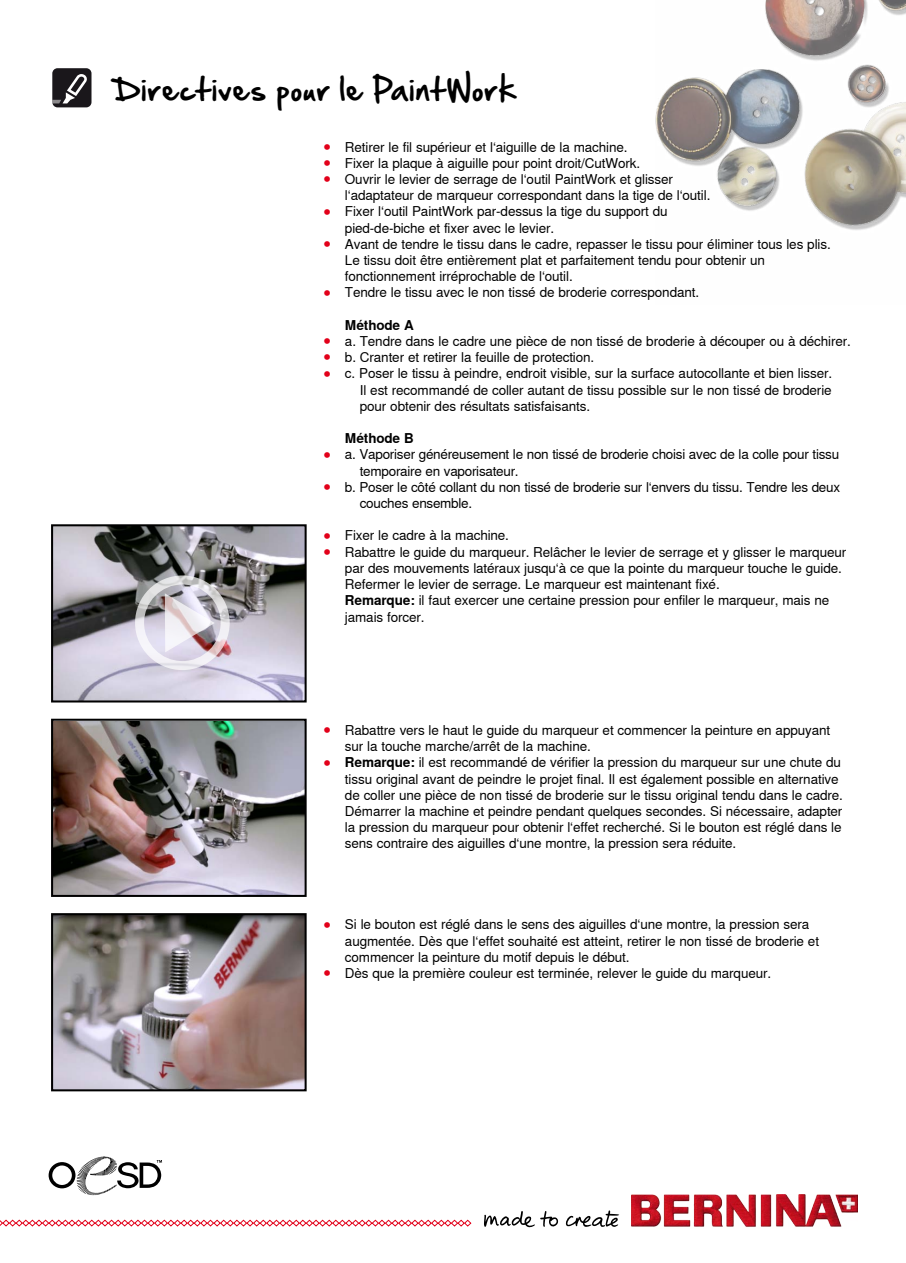
<style>
.page{position:relative;width:906px;height:1263px;background:#fff}
.page>*{position:absolute;margin:0;border:0;box-sizing:border-box;transform-origin:0 0}
.t1{font:27px "Hand Of Sean";letter-spacing:.04em;color:#000}
.t2{font:13.5px/16.2px "Nimbus Sans Global";letter-spacing:-.01em;color:#000}
.t3{font:700 13.5px "Nimbus Sans Global";letter-spacing:-.01em;color:#000}
.s1{font-weight:700;font-size:12px;color:#e2001a}
.s2{font-weight:700}
</style>
<div class="page">
<img style="left:631px;top:1195px;width:226px;height:32px">
<svg style="left:484px;top:1211px;width:74px;height:17px"></svg>
<svg style="left:565px;top:1210px;width:54px;height:17px"></svg>
<svg style="left:0;top:1219px;width:471px;height:8px"></svg>
<img style="left:655px;top:0;width:251px;height:230px">
<div style="left:52px;top:68px;width:39px;height:39px;background:#1a171b;border-radius:5px"></div>
<svg style="left:52px;top:74px;width:35px;height:29px"></svg>
<img style="left:54px;top:527px;width:250px;height:172px">
<div style="left:51px;top:524px;width:256px;height:178px;border:2px solid #000"></div>
<svg style="left:49px;top:1156px;width:113px;height:39px"></svg>
<img style="left:54px;top:722px;width:250px;height:172px">
<div style="left:51px;top:719px;width:256px;height:178px;border:2px solid #000"></div>
<img style="left:54px;top:916px;width:250px;height:172px">
<div style="left:51px;top:913px;width:256px;height:178px;border:2px solid #000"></div>
<svg style="left:135px;top:575px;width:95px;height:95px"></svg>
<h1 class="t1" style="left:114px;top:65px;width:403px">Directives pour le PaintWork</h1>
<p class="t2" style="left:324px;top:139px;width:305px"><span class="s1">⦁</span> Retirer le fil supérieur et l‘aiguille de la machine.</p>
<p class="t2" style="left:324px;top:155px;width:318px"><span class="s1">⦁</span> Fixer la plaque à aiguille pour point droit/CutWork.</p>
<p class="t2" style="left:324px;top:171px;width:351px"><span class="s1">⦁</span> Ouvrir le levier de serrage de l‘outil PaintWork et glisser</p>
<p class="t2" style="left:345px;top:187px;width:367px">l‘adaptateur de marqueur correspondant dans la tige de l‘outil.</p>
<p class="t2" style="left:324px;top:204px;width:345px"><span class="s1">⦁</span> Fixer l‘outil PaintWork par-dessus la tige du support du</p>
<p class="t2" style="left:345px;top:220px;width:211px">pied-de-biche et fixer avec le levier.</p>
<p class="t2" style="left:324px;top:236px;width:508px"><span class="s1">⦁</span> Avant de tendre le tissu dans le cadre, repasser le tissu pour éliminer tous les plis.</p>
<p class="t2" style="left:345px;top:252px;width:421px">Le tissu doit être entièrement plat et parfaitement tendu pour obtenir un</p>
<p class="t2" style="left:345px;top:268px;width:229px">fonctionnement irréprochable de l‘outil.</p>
<p class="t2" style="left:324px;top:285px;width:377px"><span class="s1">⦁</span> Tendre le tissu avec le non tissé de broderie correspondant.</p>
<p class="t2" style="left:324px;top:317px;width:529px;text-indent:21px"><span class="s2">Méthode A<br></span><span class="s1">⦁</span> a. Tendre dans le cadre une pièce de non tissé de broderie à découper ou à déchirer. <span class="s1">⦁</span> b. Cranter et retirer la feuille de protection.<br><span class="s1">⦁</span> c. Poser le tissu à peindre, endroit visible, sur la surface autocollante et bien lisser.</p>
<p class="t2" style="left:360px;top:382px;width:473px">Il est recommandé de coller autant de tissu possible sur le non tissé de broderie pour obtenir des résultats satisfaisants.</p>
<p class="t3" style="left:345px;top:431px;width:70px">Méthode B</p>
<p class="t2" style="left:324px;top:447px;width:517px"><span class="s1">⦁</span> a. Vaporiser généreusement le non tissé de broderie choisi avec de la colle pour tissu</p>
<p class="t2" style="left:360px;top:463px;width:160px">temporaire en vaporisateur.</p>
<p class="t2" style="left:324px;top:479px;width:518px"><span class="s1">⦁</span> b. Poser le côté collant du non tissé de broderie sur l‘envers du tissu. Tendre les deux</p>
<p class="t2" style="left:360px;top:495px;width:114px">couches ensemble.</p>
<p class="t2" style="left:324px;top:528px;width:187px"><span class="s1">⦁</span> Fixer le cadre à la machine.</p>
<p class="t2" style="left:324px;top:544px;width:524px"><span class="s1">⦁</span> Rabattre le guide du marqueur. Relâcher le levier de serrage et y glisser le marqueur</p>
<p class="t2" style="left:345px;top:560px;width:498px">par des mouvements latéraux jusqu‘à ce que la pointe du marqueur touche le guide.</p>
<p class="t2" style="left:345px;top:576px;width:376px">Refermer le levier de serrage. Le marqueur est maintenant fixé.</p>
<p class="t2" style="left:345px;top:592px;width:486px"><span class="s2">Remarque:</span> il faut exercer une certaine pression pour enfiler le marqueur, mais ne</p>
<p class="t2" style="left:345px;top:609px;width:81px">jamais forcer.</p>
<p class="t2" style="left:324px;top:722px;width:508px"><span class="s1">⦁</span> Rabattre vers le haut le guide du marqueur et commencer la peinture en appuyant</p>
<p class="t2" style="left:345px;top:738px;width:247px">sur la touche marche/arrêt de la machine.</p>
<p class="t2" style="left:324px;top:754px;width:519px"><span class="s1">⦁</span> <span class="s2">Remarque:</span> il est recommandé de vérifier la pression du marqueur sur une chute du</p>
<p class="t2" style="left:345px;top:771px;width:495px">tissu original avant de peindre le projet final. Il est également possible en alternative</p>
<p class="t2" style="left:345px;top:787px;width:499px">de coller une pièce de non tissé de broderie sur le tissu original tendu dans le cadre.</p>
<p class="t2" style="left:345px;top:803px;width:499px">Démarrer la machine et peindre pendant quelques secondes. Si nécessaire, adapter</p>
<p class="t2" style="left:345px;top:819px;width:498px">la pression du marqueur pour obtenir l‘effet recherché. Si le bouton est réglé dans le</p>
<p class="t2" style="left:345px;top:835px;width:393px">sens contraire des aiguilles d‘une montre, la pression sera réduite.</p>
<p class="t2" style="left:324px;top:916px;width:487px"><span class="s1">⦁</span> Si le bouton est réglé dans le sens des aiguilles d‘une montre, la pression sera</p>
<p class="t2" style="left:345px;top:933px;width:475px">augmentée. Dès que l‘effet souhaité est atteint, retirer le non tissé de broderie et</p>
<p class="t2" style="left:345px;top:949px;width:286px">commencer la peinture du motif depuis le début.</p>
<p class="t2" style="left:324px;top:965px;width:449px"><span class="s1">⦁</span> Dès que la première couleur est terminée, relever le guide du marqueur.</p>
</div>
